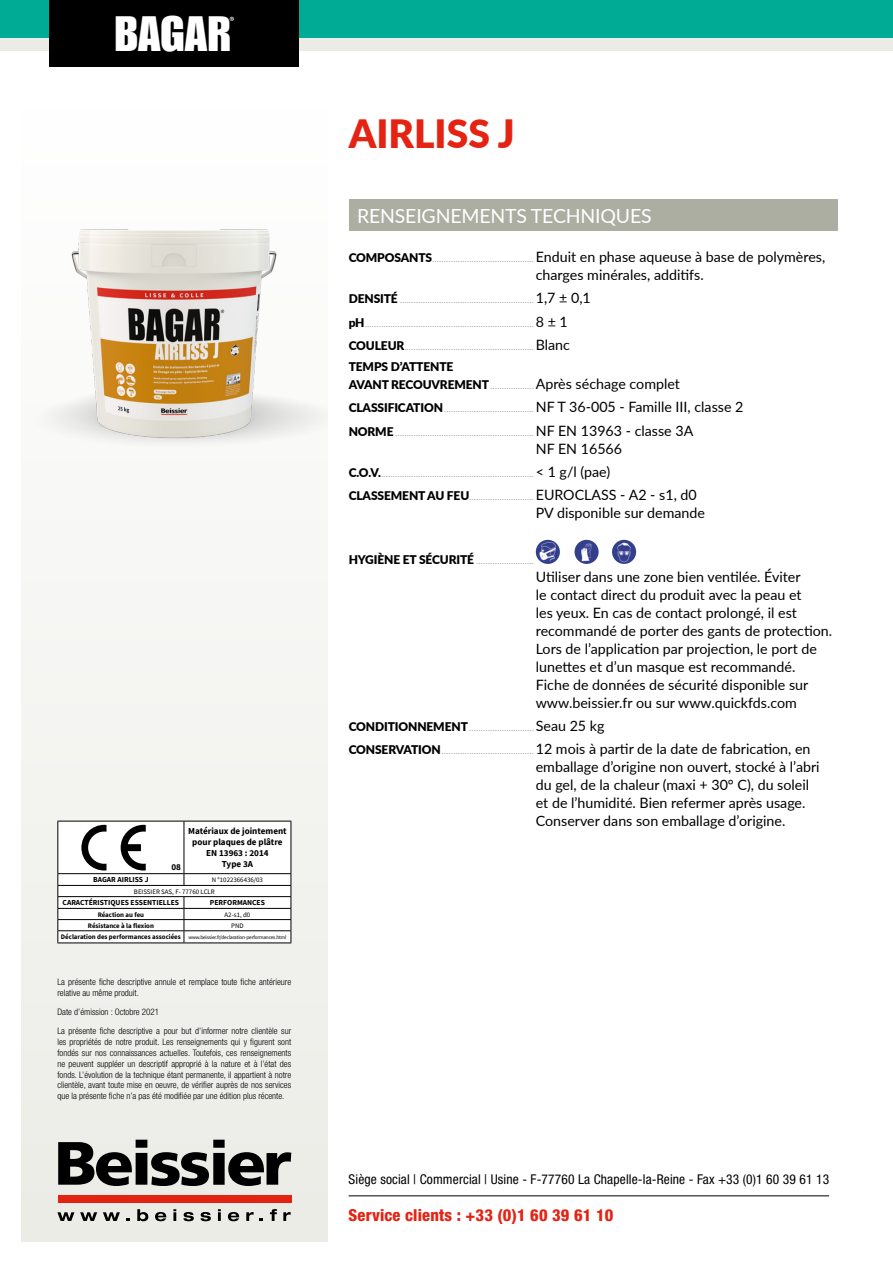
<style>
.page{position:relative;width:893px;height:1263px;background:#fff}
.page>*{position:absolute;margin:0;border:0;box-sizing:border-box;transform-origin:0 0}
.t1{font:48.6px "Impact LT Std";color:#fff}
.t2{font:900 39px "Lato";color:#e42313}
.t3{font:19.5px "Lato";letter-spacing:-.01em;color:#fff}
.t4{font:800 condensed 16.5px "Helvetica Neue LT Std";letter-spacing:.01em;color:#e42313}
.t5{font:14.25px/18px "Lato";color:#000}
.t6{font:condensed 13.5px "Helvetica Neue LT Std";letter-spacing:.01em;color:#000}
.t7{font:900 12px "Lato";letter-spacing:-.01em;color:#000}
.t8{font:700 9.15px/10.9px "Source Sans Pro";color:#000;text-align:center}
.t9{font:300 condensed 9px/10.8px "Helvetica Neue LT Std";color:#000}
.t10{font:700 7.65px "Source Sans Pro";color:#000}
.t11{font:7.5px "Lato";color:#9d9d9c;scale:1.31 1}
.t12{font:6.9px/11.7px "Source Sans Pro";color:#000}
.t13{font:700 6.9px "Source Sans Pro";color:#000}
.t14{font:5.25px "Source Sans Pro";letter-spacing:-.03em;color:#000}
.s1{font-weight:700;font-size:6.9px}
.s2{font-weight:900;font-size:12px;color:#000}
.s3{font-size:14.25px;color:#000}
</style>
<div class="page">
<div style="left:21px;top:577px;width:306px;height:665px;background:#f1f1ee"></div>
<svg style="left:58px;top:1140px;width:233px;height:46px;background:#737371"></svg>
<div style="left:58px;top:1195px;width:233px;height:8px;background:#e42313"></div>
<svg style="left:57px;top:1212px;width:17px;height:9px"></svg>
<svg style="left:80px;top:1212px;width:17px;height:9px"></svg>
<svg style="left:103px;top:1212px;width:17px;height:9px"></svg>
<svg style="left:137px;top:1209px;width:11px;height:12px"></svg>
<svg style="left:155px;top:1212px;width:11px;height:9px"></svg>
<svg style="left:173px;top:1209px;width:3px;height:12px"></svg>
<svg style="left:183px;top:1212px;width:11px;height:9px"></svg>
<svg style="left:200px;top:1212px;width:11px;height:9px"></svg>
<svg style="left:218px;top:1209px;width:3px;height:12px"></svg>
<svg style="left:228px;top:1212px;width:11px;height:9px"></svg>
<svg style="left:246px;top:1212px;width:8px;height:9px"></svg>
<svg style="left:270px;top:1209px;width:7px;height:12px"></svg>
<svg style="left:283px;top:1212px;width:8px;height:9px"></svg>
<hr style="left:349px;top:1195px;width:480px;height:1px;background:#000">
<svg style="left:57px;top:821px;width:235px;height:122px"></svg>
<div style="left:349px;top:200px;width:488px;height:31px;background:#adaea2"></div>
<img style="left:43px;top:229px;width:284px;height:218px">
<img style="left:574px;top:540px;width:25px;height:24px;border-radius:12px">
<img style="left:612px;top:540px;width:24px;height:24px;border-radius:12px">
<img style="left:536px;top:540px;width:24px;height:24px;border-radius:12px">
<div style="left:0;top:0;width:893px;height:38px;background:#00ab96"></div>
<div style="left:0;top:38px;width:893px;height:13px;background:#ecece7"></div>
<div style="left:50px;top:0;width:249px;height:67px;background:#000"></div>
<svg style="left:230px;top:17px;width:4px;height:4px"></svg>
<h1 class="t1" style="left:115px;top:6px;width:118px">BAGAR</h1>
<p class="t8" style="left:171px;top:861px;width:11px">08</p>
<p class="t8" style="left:188px;top:826px;width:100px">Matériaux de jointement pour plaques de plâtre<br>EN 13963 : 2014<br>Type 3A</p>
<p class="t12" style="left:134px;top:874px;width:131px;text-indent:78px">N °1022366436/03<br>BEISSIER SAS, F- 77760 LCLR</p>
<p class="t10" style="left:63px;top:898px;width:118px">CARACTÉRISTIQUES ESSENTIELLES</p>
<p class="t10" style="left:210px;top:898px;width:57px">PERFORMANCES</p>
<p class="t13" style="left:98px;top:909px;width:48px">Réaction au feu</p>
<p class="t12" style="left:225px;top:908px;width:27px">A2-s1, d0</p>
<p class="t13" style="left:88px;top:921px;width:68px">Résistance à la flexion</p>
<p class="t12" style="left:231px;top:919px;width:14px">PND</p>
<p class="t14" style="left:61px;top:933px;width:227px"><span class="s1">Déclaration des performances associées</span> www.beissier.fr/declaration-performances.html</p>
<p class="t10" style="left:93px;top:875px;width:57px">BAGAR AIRLISS J</p>
<p class="t9" style="left:57px;top:976px;width:235px">La présente fiche descriptive annule et remplace toute fiche antérieure relative au même produit.</p>
<p class="t9" style="left:57px;top:1026px;width:235px;text-align:justify">La présente fiche descriptive a pour but d’informer notre clientèle sur les propriétés de notre produit. Les renseignements qui y figurent sont fondés sur nos connaissances actuelles. Toutefois, ces renseignements ne peuvent suppléer un descriptif approprié à la nature et à l’état des fonds. L’évolution de la technique étant permanente, il appartient à notre clientèle, avant toute mise en oeuvre, de vérifier auprès de nos services que la présente fiche n’a pas été modifiée par une édition plus récente.</p>
<p class="t9" style="left:57px;top:1006px;width:103px">Date d’émission : Octobre 2021</p>
<h2 class="t2" style="left:349px;top:104px;width:168px">AIRLISS J</h2>
<h3 class="t3" style="left:357px;top:202px;width:296px">RENSEIGNEMENTS TECHNIQUES</h3>
<p class="t11" style="left:349px;top:254px;width:365px"><span class="s2">COMPOSANTS</span>............................................ <span class="s3">Enduit en phase aqueuse à base de polymères,</span></p>
<h3 class="t5" style="left:536px;top:266px;width:169px">charges minérales, additifs.</h3>
<p class="t11" style="left:349px;top:295px;width:186px"><span class="s2">DENSITÉ</span> .......................................................... <span class="s3">1,7 ± 0,1</span></p>
<p class="t11" style="left:349px;top:318px;width:169px"><span class="s2">pH</span>......................................................................... <span class="s3">8 ± 1</span></p>
<p class="t11" style="left:349px;top:342px;width:170px"><span class="s2">COULEUR</span>........................................................ <span class="s3">Blanc</span></p>
<h3 class="t7" style="left:349px;top:358px;width:106px">TEMPS D’ATTENTE</h3>
<p class="t11" style="left:349px;top:381px;width:254px"><span class="s2">AVANT RECOUVREMENT</span>................... <span class="s3">Après séchage complet</span></p>
<p class="t11" style="left:349px;top:404px;width:303px"><span class="s2">CLASSIFICATION</span>....................................... <span class="s3">NF T 36-005 - Famille III, classe 2</span></p>
<p class="t11" style="left:349px;top:427px;width:265px"><span class="s2">NORME</span> ............................................................ <span class="s3">NF EN 13963 - classe 3A</span></p>
<h3 class="t5" style="left:536px;top:439px;width:88px">NF EN 16566</h3>
<p class="t11" style="left:349px;top:468px;width:201px"><span class="s2">C.O.V.</span>.................................................................. <span class="s3">&lt; 1 g/l (pae)</span></p>
<p class="t11" style="left:349px;top:492px;width:267px"><span class="s2">CLASSEMENT AU FEU</span>............................ <span class="s3">EUROCLASS - A2 - s1, d0</span></p>
<h3 class="t5" style="left:536px;top:503px;width:171px">PV disponible sur demande</h3>
<p class="t11" style="left:349px;top:556px;width:143px"><span class="s2">HYGIÈNE ET SÉCURITÉ</span> .........................</p>
<p class="t5" style="left:536px;top:567px;width:298px">Utiliser dans une zone bien ventilée. Éviter<br>le contact direct du produit avec la peau et<br>les yeux. En cas de contact prolongé, il est recommandé de porter des gants de protection.<br>Lors de l’application par projection, le port de lunettes et d’un masque est recommandé.<br>Fiche de données de sécurité disponible sur www.beissier.fr ou sur www.quickfds.com</p>
<p class="t11" style="left:349px;top:723px;width:197px"><span class="s2">CONDITIONNEMENT</span> ............................ <span class="s3">Seau 25 kg</span></p>
<p class="t11" style="left:349px;top:746px;width:354px"><span class="s2">CONSERVATION</span>........................................ <span class="s3">12 mois à partir de la date de fabrication, en</span></p>
<h3 class="t5" style="left:536px;top:757px;width:285px">emballage d’origine non ouvert, stocké à l’abri du gel, de la chaleur (maxi + 30° C), du soleil et de l’humidité. Bien refermer après usage.<br>Conserver dans son emballage d’origine.</h3>
<h3 class="t6" style="left:349px;top:1172px;width:482px">Siège social | Commercial | Usine - F-77760 La Chapelle-la-Reine - Fax +33 (0)1 60 39 61 13</h3>
<h3 class="t4" style="left:349px;top:1205px;width:266px">Service clients : +33 (0)1 60 39 61 10</h3>
</div>
